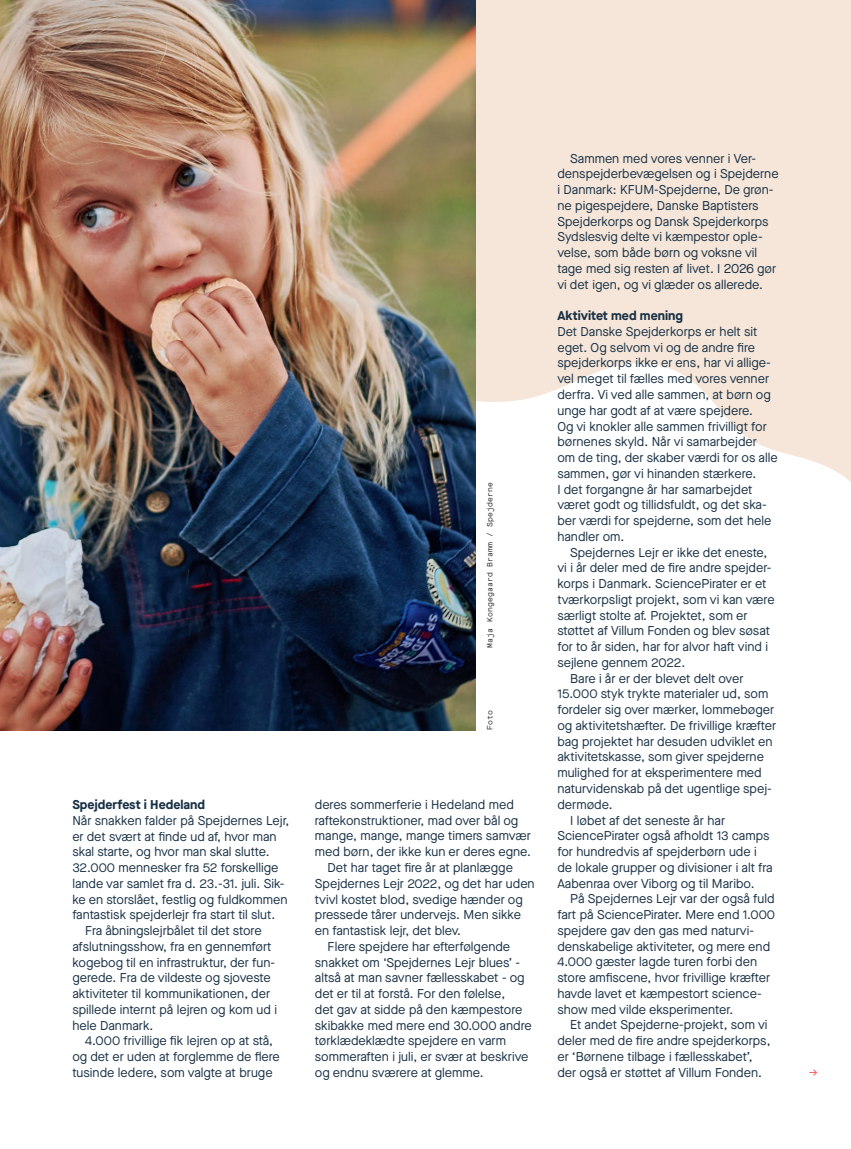
<style>
.page{position:relative;width:851px;height:1149px;background:#fff}
.page>*{position:absolute;margin:0;border:0;box-sizing:border-box;transform-origin:0 0}
.t1{font:12.75px/15.8px "Maison Neue";color:#183044}
.t2{font:700 12.75px "Maison Neue";color:#183044}
.t3{font:12.75px "Maison Neue";color:#f0595b}
.t4{font:7.5px "Maison Neue Mono";letter-spacing:.02em;color:#231f20}
</style>
<div class="page">
<div style="left:0;top:0;width:850px;height:1148px;background:#f5e6d9"></div>
<div style="left:0;top:363px;width:850px;height:785px;background:#fff"></div>
<img style="left:0;top:0;width:475px;height:730px">
<p class="t2" style="left:72px;top:795px;width:134px">Spejderfest i Hedeland</p>
<p class="t1" style="left:72px;top:812px;width:218px">Når snakken falder på Spejdernes Lejr,</p>
<p class="t1" style="left:72px;top:827px;width:206px">er det svært at finde ud af, hvor man</p>
<p class="t1" style="left:72px;top:843px;width:199px">skal starte, og hvor man skal slutte.</p>
<p class="t1" style="left:72px;top:859px;width:207px">32.000 mennesker fra 52 forskellige</p>
<p class="t1" style="left:72px;top:875px;width:213px">lande var samlet fra d. 23.-31. juli. Sik-</p>
<p class="t1" style="left:72px;top:890px;width:217px">ke en storslået, festlig og fuldkommen</p>
<p class="t1" style="left:72px;top:906px;width:204px">fantastisk spejderlejr fra start til slut.</p>
<p class="t1" style="left:85px;top:922px;width:178px">Fra åbningslejrbålet til det store</p>
<p class="t1" style="left:72px;top:938px;width:201px">afslutningsshow, fra en gennemført</p>
<p class="t1" style="left:72px;top:953px;width:204px">kogebog til en infrastruktur, der fun-</p>
<p class="t1" style="left:72px;top:969px;width:200px">gerede. Fra de vildeste og sjoveste</p>
<p class="t1" style="left:72px;top:985px;width:199px">aktiviteter til kommunikationen, der</p>
<p class="t1" style="left:72px;top:1001px;width:206px">spillede internt på lejren og kom ud i</p>
<p class="t1" style="left:72px;top:1016px;width:82px">hele Danmark.</p>
<p class="t1" style="left:85px;top:1032px;width:189px">4.000 frivillige fik lejren op at stå,</p>
<p class="t1" style="left:72px;top:1048px;width:209px">og det er uden at forglemme de flere</p>
<p class="t1" style="left:72px;top:1064px;width:202px">tusinde ledere, som valgte at bruge</p>
<p class="t4" style="left:485px;top:647px;width:167px;rotate:-90deg">Maja Kongegaard Bramm / Spejderne</p>
<p class="t4" style="left:485px;top:730px;width:21px;rotate:-90deg">Foto</p>
<p class="t1" style="left:315px;top:796px;width:200px">deres sommerferie i Hedeland med</p>
<p class="t1" style="left:315px;top:812px;width:205px">raftekonstruktioner, mad over bål og</p>
<p class="t1" style="left:315px;top:827px;width:217px">mange, mange, mange timers samvær</p>
<p class="t1" style="left:315px;top:843px;width:218px">med børn, der ikke kun er deres egne.</p>
<p class="t1" style="left:327px;top:859px;width:187px">Det har taget fire år at planlægge</p>
<p class="t1" style="left:315px;top:875px;width:221px">Spejdernes Lejr 2022, og det har uden</p>
<p class="t1" style="left:315px;top:890px;width:209px">tvivl kostet blod, svedige hænder og</p>
<p class="t1" style="left:315px;top:906px;width:207px">pressede tårer undervejs. Men sikke</p>
<p class="t1" style="left:315px;top:922px;width:148px">en fantastisk lejr, det blev.</p>
<p class="t1" style="left:327px;top:938px;width:184px">Flere spejdere har efterfølgende</p>
<p class="t1" style="left:315px;top:953px;width:207px">snakket om ‘Spejdernes Lejr blues’ -</p>
<p class="t1" style="left:315px;top:969px;width:211px">altså at man savner fællesskabet - og</p>
<p class="t1" style="left:315px;top:985px;width:192px">det er til at forstå. For den følelse,</p>
<p class="t1" style="left:315px;top:1001px;width:209px">det gav at sidde på den kæmpestore</p>
<p class="t1" style="left:315px;top:1016px;width:218px">skibakke med mere end 30.000 andre</p>
<p class="t1" style="left:315px;top:1032px;width:193px">tørklædeklædte spejdere en varm</p>
<p class="t1" style="left:315px;top:1048px;width:215px">sommeraften i juli, er svær at beskrive</p>
<p class="t1" style="left:315px;top:1064px;width:170px">og endnu sværere at glemme.</p>
<p class="t1" style="left:557px;top:150px;width:223px;text-indent:13px">Sammen med vores venner i Ver&shy;denspejderbevægelsen og i Spejderne i Danmark: KFUM-Spejderne, De grøn&shy;ne pigespejdere, Danske Baptisters Spejderkorps og Dansk Spejderkorps Sydslesvig delte vi kæmpestor ople&shy;velse, som både børn og voksne vil tage med sig resten af livet. I 2026 gør vi det igen, og vi glæder os allerede.</p>
<p class="t2" style="left:557px;top:306px;width:127px">Aktivitet med mening</p>
<p class="t1" style="left:557px;top:323px;width:222px">Det Danske Spejderkorps er helt sit eget. Og selvom vi og de andre fire spejderkorps ikke er ens, har vi allige&shy;vel meget til fælles med vores venner derfra. Vi ved alle sammen, at børn og unge har godt af at være spejdere.<br>Og vi knokler alle sammen frivilligt for børnenes skyld. Når vi samarbejder om de ting, der skaber værdi for os alle sammen, gør vi hinanden stærkere.<br>I det forgangne år har samarbejdet været godt og tillidsfuldt, og det ska&shy;ber værdi for spejderne, som det hele handler om.</p>
<p class="t1" style="left:570px;top:544px;width:199px">Spejdernes Lejr er ikke det eneste,</p>
<p class="t1" style="left:557px;top:559px;width:215px">vi i år deler med de fire andre spejder-</p>
<p class="t1" style="left:557px;top:575px;width:211px">korps i Danmark. SciencePirater er et</p>
<p class="t1" style="left:557px;top:591px;width:219px">tværkorpsligt projekt, som vi kan være</p>
<p class="t1" style="left:557px;top:607px;width:192px">særligt stolte af. Projektet, som er</p>
<p class="t1" style="left:557px;top:622px;width:214px">støttet af Villum Fonden og blev søsat</p>
<p class="t1" style="left:557px;top:638px;width:212px">for to år siden, har for alvor haft vind i</p>
<p class="t1" style="left:557px;top:654px;width:129px">sejlene gennem 2022.</p>
<p class="t1" style="left:570px;top:670px;width:175px">Bare i år er der blevet delt over</p>
<p class="t1" style="left:557px;top:685px;width:212px">15.000 styk trykte materialer ud, som</p>
<p class="t1" style="left:557px;top:701px;width:218px">fordeler sig over mærker, lommebøger</p>
<p class="t1" style="left:557px;top:717px;width:220px">og aktivitetshæfter. De frivillige kræfter</p>
<p class="t1" style="left:557px;top:733px;width:217px">bag projektet har desuden udviklet en</p>
<p class="t1" style="left:557px;top:748px;width:208px">aktivitetskasse, som giver spejderne</p>
<p class="t1" style="left:557px;top:764px;width:206px">mulighed for at eksperimentere med</p>
<p class="t1" style="left:557px;top:780px;width:216px">naturvidenskab på det ugentlige spej-</p>
<p class="t1" style="left:557px;top:796px;width:57px">dermøde.</p>
<p class="t1" style="left:570px;top:811px;width:156px">I løbet af det seneste år har</p>
<p class="t1" style="left:557px;top:827px;width:213px">SciencePirater også afholdt 13 camps</p>
<p class="t1" style="left:557px;top:843px;width:201px">for hundredvis af spejderbørn ude i</p>
<p class="t1" style="left:557px;top:859px;width:217px">de lokale grupper og divisioner i alt fra</p>
<p class="t1" style="left:557px;top:874px;width:199px">Aabenraa over Viborg og til Maribo.</p>
<p class="t1" style="left:570px;top:890px;width:206px">På Spejdernes Lejr var der også fuld</p>
<p class="t1" style="left:557px;top:906px;width:219px">fart på SciencePirater. Mere end 1.000</p>
<p class="t1" style="left:557px;top:922px;width:198px">spejdere gav den gas med naturvi-</p>
<p class="t1" style="left:557px;top:937px;width:214px">denskabelige aktiviteter, og mere end</p>
<p class="t1" style="left:557px;top:953px;width:201px">4.000 gæster lagde turen forbi den</p>
<p class="t1" style="left:557px;top:969px;width:214px">store amfiscene, hvor frivillige kræfter</p>
<p class="t1" style="left:557px;top:985px;width:206px">havde lavet et kæmpestort science-</p>
<p class="t1" style="left:557px;top:1000px;width:177px">show med vilde eksperimenter.</p>
<p class="t1" style="left:570px;top:1016px;width:199px">Et andet Spejderne-projekt, som vi</p>
<p class="t1" style="left:557px;top:1032px;width:215px">deler med de fire andre spejderkorps,</p>
<p class="t1" style="left:557px;top:1048px;width:197px">er ‘Børnene tilbage i fællesskabet’,</p>
<p class="t1" style="left:557px;top:1063px;width:206px">der også er støttet af Villum Fonden.</p>
<p class="t3" style="left:808px;top:1063px;width:11px">→</p>
</div>
